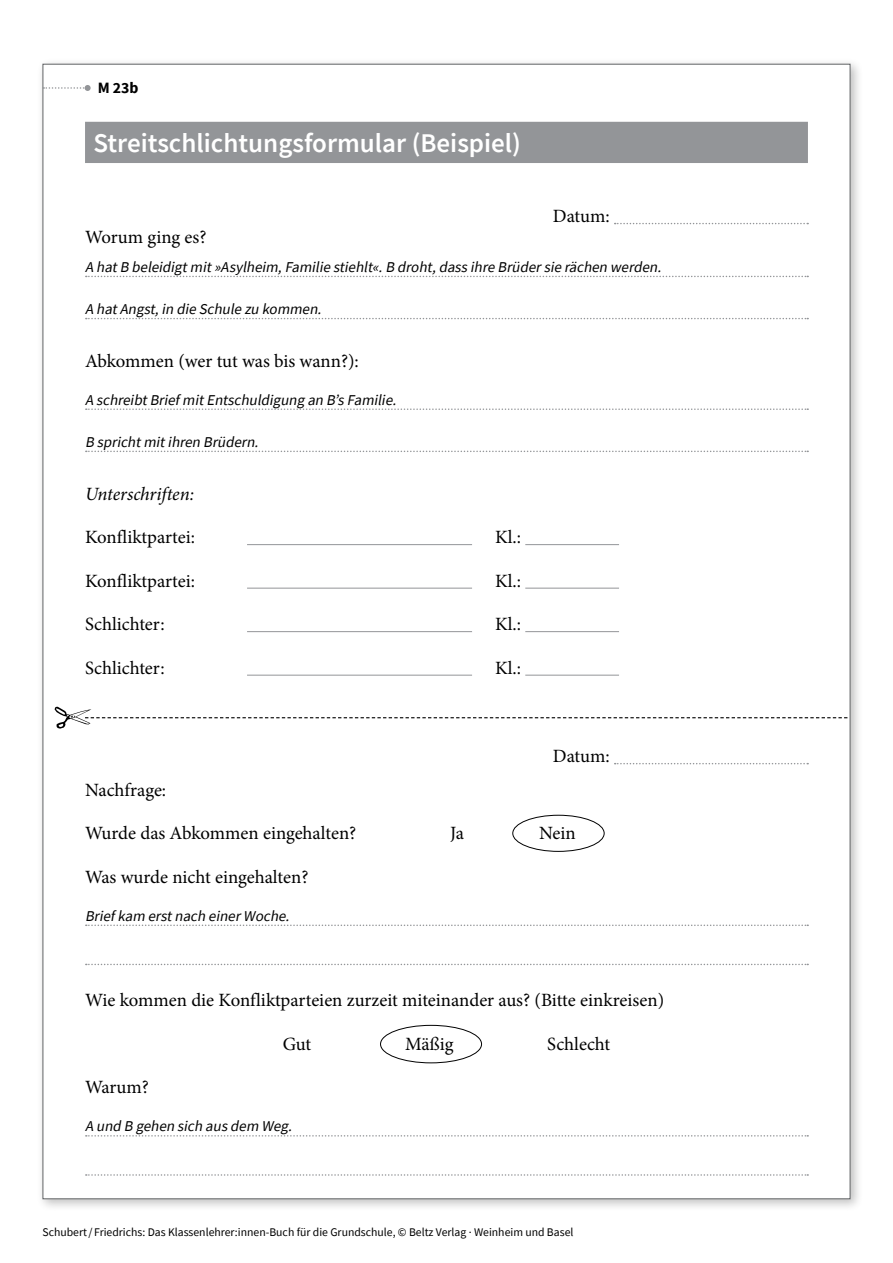
<style>
.page{position:relative;width:893px;height:1263px;background:#fff}
.page>*{position:absolute;margin:0;border:0;box-sizing:border-box;transform-origin:0 0}
.t1{font:600 27px "Source Sans Pro";color:#fff}
.t2{font:18.75px "Minion Pro";color:#000}
.t3{font:italic 18.75px "Minion Pro";letter-spacing:-.01em;color:#000}
.t4{font:700 15.75px "Source Sans Pro";color:#000}
.t5{font:italic 15px "Source Sans Pro";color:#000}
.t6{font:11.7px "Source Sans Pro";color:#000}
</style>
<div class="page">
<div style="left:37px;top:58px;width:826px;height:1154px;background:#000;opacity:.25"></div>
<div style="left:43px;top:64px;width:807px;height:1135px;background:#fff;border:1px solid #626466"></div>
<div style="left:512px;top:815px;width:92px;height:37px;border:1px solid #000;border-radius:50%"></div>
<div style="left:380px;top:1025px;width:102px;height:38px;border:1px solid #000;border-radius:50%"></div>
<div style="left:85px;top:122px;width:723px;height:41px;background:#939598"></div>
<svg style="left:615px;top:223px;width:193px;height:1px"></svg>
<svg style="left:86px;top:276px;width:722px;height:1px"></svg>
<svg style="left:86px;top:318px;width:722px;height:1px"></svg>
<svg style="left:86px;top:408px;width:722px;height:2px"></svg>
<svg style="left:86px;top:451px;width:722px;height:1px"></svg>
<hr style="left:247px;top:544px;width:225px;height:1px;background:#939598">
<hr style="left:525px;top:544px;width:94px;height:1px;background:#939598">
<hr style="left:247px;top:588px;width:225px;height:1px;background:#939598">
<hr style="left:525px;top:588px;width:94px;height:1px;background:#939598">
<hr style="left:247px;top:631px;width:225px;height:1px;background:#939598">
<hr style="left:525px;top:631px;width:94px;height:1px;background:#939598">
<hr style="left:247px;top:675px;width:225px;height:1px;background:#939598">
<hr style="left:525px;top:675px;width:94px;height:1px;background:#939598">
<svg style="left:615px;top:763px;width:193px;height:1px"></svg>
<svg style="left:86px;top:924px;width:722px;height:2px"></svg>
<svg style="left:86px;top:964px;width:722px;height:1px"></svg>
<svg style="left:86px;top:1135px;width:722px;height:1px"></svg>
<svg style="left:86px;top:1174px;width:722px;height:2px"></svg>
<svg style="left:43px;top:85px;width:48px;height:6px"></svg>
<svg style="left:55px;top:707px;width:793px;height:22px"></svg>
<p class="t4" style="left:98px;top:77px;width:42px">M 23b</p>
<h1 class="t1" style="left:94px;top:125px;width:429px">Streitschlichtungsformular (Beispiel)</h1>
<p class="t2" style="left:553px;top:203px;width:58px">Datum:</p>
<p class="t2" style="left:85px;top:224px;width:123px">Worum ging es?</p>
<p class="t5" style="left:85px;top:257px;width:581px">A hatB beleidigtmit»Asylheim,Familie stiehlt«.B droht,dass ihre Brüdersie rächen werden.</p>
<p class="t5" style="left:85px;top:300px;width:241px">A hatAngst,in die Schule zu kommen.</p>
<p class="t2" style="left:85px;top:348px;width:275px">Abkommen (wer tut was bis wann?):</p>
<p class="t5" style="left:85px;top:390px;width:316px">A schreibtBriefmitEntschuldigung an B’s Familie.</p>
<p class="t5" style="left:85px;top:432px;width:178px">B sprichtmitihren Brüdern.</p>
<p class="t3" style="left:85px;top:481px;width:111px">Unterschriften:</p>
<p class="t2" style="left:85px;top:525px;width:112px">Konfliktpartei:</p>
<p class="t2" style="left:495px;top:525px;width:27px">Kl.:</p>
<p class="t2" style="left:85px;top:568px;width:112px">Konfliktpartei:</p>
<p class="t2" style="left:495px;top:568px;width:27px">Kl.:</p>
<p class="t2" style="left:85px;top:612px;width:81px">Schlichter:</p>
<p class="t2" style="left:495px;top:612px;width:27px">Kl.:</p>
<p class="t2" style="left:85px;top:655px;width:81px">Schlichter:</p>
<p class="t2" style="left:495px;top:655px;width:27px">Kl.:</p>
<p class="t2" style="left:553px;top:744px;width:58px">Datum:</p>
<p class="t2" style="left:85px;top:777px;width:83px">Nachfrage:</p>
<p class="t2" style="left:85px;top:821px;width:273px">Wurde das Abkommen eingehalten?</p>
<p class="t2" style="left:450px;top:821px;width:15px">Ja</p>
<p class="t2" style="left:539px;top:821px;width:38px">Nein</p>
<p class="t2" style="left:85px;top:864px;width:225px">Was wurde nicht eingehalten?</p>
<p class="t5" style="left:85px;top:906px;width:209px">Briefkam erstnach einerWoche.</p>
<p class="t2" style="left:85px;top:988px;width:581px">Wie kommen die Konfliktparteien zurzeit miteinander aus? (Bitte einkreisen)</p>
<p class="t2" style="left:283px;top:1031px;width:30px">Gut</p>
<p class="t2" style="left:405px;top:1031px;width:50px">Mäßig</p>
<p class="t2" style="left:547px;top:1031px;width:65px">Schlecht</p>
<p class="t2" style="left:85px;top:1075px;width:65px">Warum?</p>
<p class="t5" style="left:85px;top:1117px;width:212px">A und B gehen sich aus dem Weg.</p>
<p class="t6" style="left:43px;top:1224px;width:532px">Schubert/ Friedrichs: Das Klassenlehrer:innen-Buch für die Grundschule, © Beltz Verlag · Weinheim und Basel</p>
</div>
